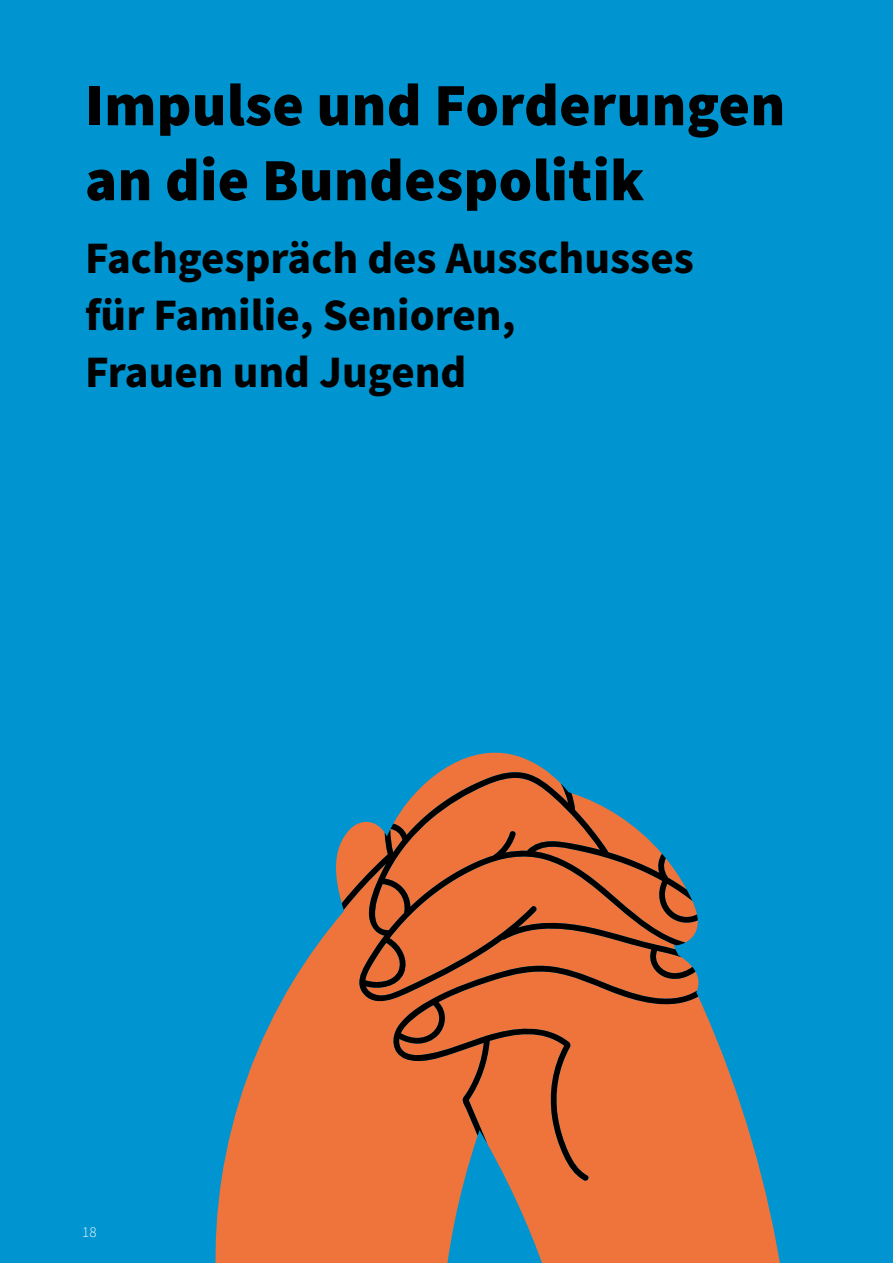
<style>
.page{position:relative;width:893px;height:1263px;background:#0095d0}
.page>*{position:absolute;margin:0;border:0;box-sizing:border-box;transform-origin:0 0}
.Text{font:900 60px/75px "Source Sans Pro";letter-spacing:.005em;color:#000}
.t1{font:700 45px/57px "Source Sans Pro";color:#000}
.t2{font:300 15px "Source Sans Pro";color:#fff}
</style>
<div class="page">
<svg style="left:699px;top:998px;width:81px;height:265px;fill:#ee743b"></svg>
<svg style="left:215px;top:927px;width:484px;height:336px;fill:#ee743b"></svg>
<svg style="left:331px;top:752px;width:214px;height:232px"></svg>
<svg style="left:391px;top:1010px;width:307px;height:172px;background:#da6e3b"></svg>
<svg style="left:342px;top:770px;width:356px;height:240px;background:#a56849"></svg>
<p class="Text" style="left:85px;top:69px;width:702px">Impulse und Forderungen an die Bundespolitik</p>
<p class="t1" style="left:85px;top:231px;width:610px">Fachgespräch des Ausschusses für Familie, Senioren,<br>Frauen und Jugend</p>
<p class="t2" style="left:82px;top:1222px;width:16px">18</p>
</div>
